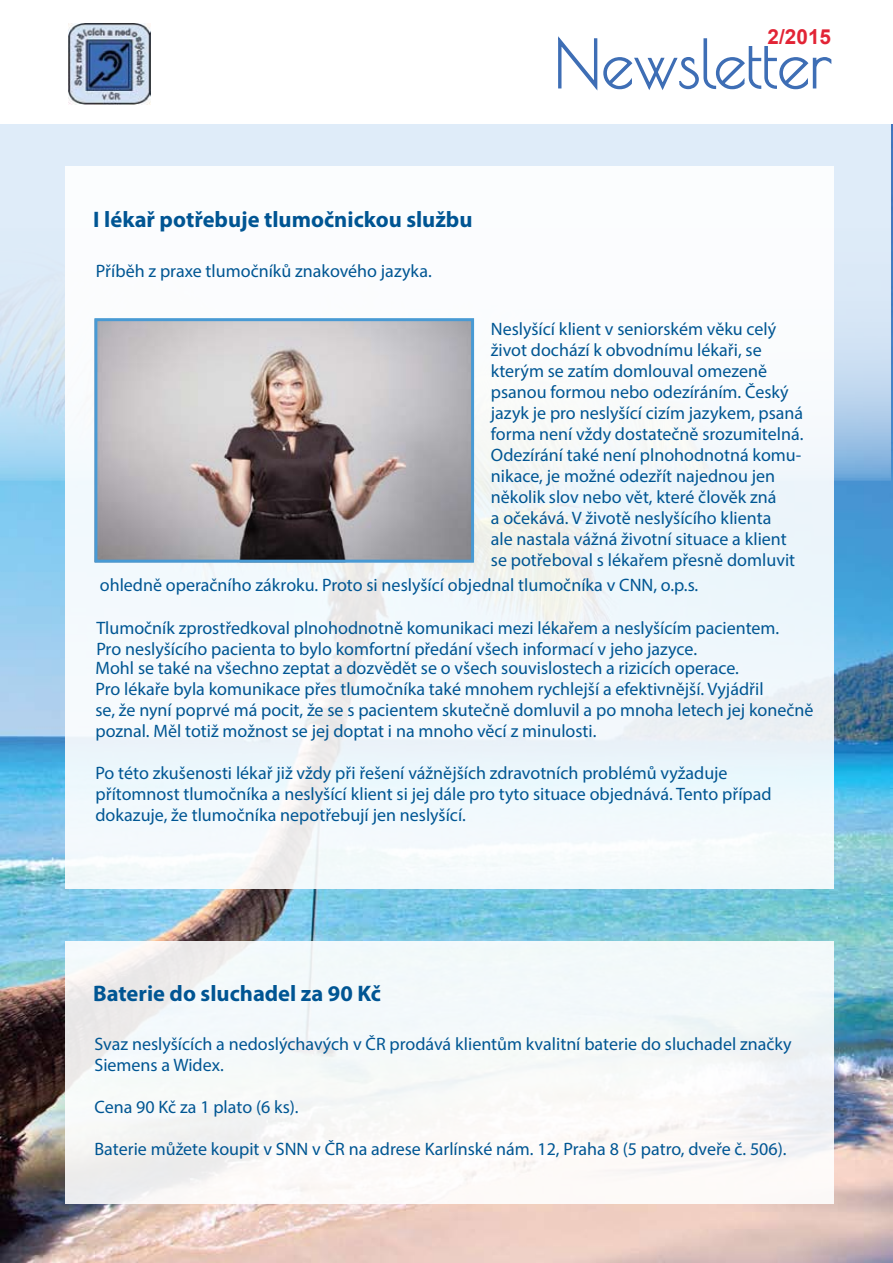
<style>
.page{position:relative;width:893px;height:1263px;background:#fff}
.page>*{position:absolute;margin:0;border:0;box-sizing:border-box;transform-origin:0 0}
.t1{font:64.95px "Poiret One";color:#3e6eb5}
.t2{font:700 22.5px "Myriad Pro";color:#005593}
.t3{font:700 20.7px "Arial";color:#e22435}
.t4{font:18px/21px "Myriad Pro";color:#005693}
</style>
<div class="page">
<img style="left:1px;top:124px;width:892px;height:1139px">
<svg style="left:0;top:124px;width:891px;height:356px;background:#d4e6f6"></svg>
<div style="left:65px;top:167px;width:769px;height:722px;background:#f4f9fd"></div>
<img style="left:68px;top:24px;width:82px;height:81px">
<svg style="left:558px;top:36px;width:274px;height:55px"></svg>
<div style="left:65px;top:941px;width:769px;height:262px;background:linear-gradient(to right,#f3f5f5,#f7fafa)"></div>
<img style="left:98px;top:322px;width:372px;height:237px">
<div style="left:94px;top:318px;width:380px;height:245px;border:3px solid #489ad4"></div>
<p class="t3" style="left:768px;top:23px;width:65px">2/2015</p>
<h1 class="t1" style="left:554px;top:25px;width:280px">Newsletter</h1>
<p class="t2" style="left:93px;top:205px;width:381px">I lékař potřebuje tlumočnickou službu</p>
<p class="t4" style="left:96px;top:260px;width:337px">Příběh z praxe tlumočníků znakového jazyka.</p>
<p class="t4" style="left:491px;top:318px;width:314px">Neslyšící klient v seniorském věku celý život dochází k obvodnímu lékaři, se kterým se zatím domlouval omezeně psanou formou nebo odezíráním. Český jazyk je pro neslyšící cizím jazykem, psaná forma není vždy dostatečně srozumitelná.<br>Odezírání také není plnohodnotná komu&shy;nikace, je možné odezřít najednou jen několik slov nebo vět, které člověk zná<br>a očekává. V životě neslyšícího klienta<br>ale nastala vážná životní situace a klient se potřeboval s lékařem přesně domluvit</p>
<p class="t4" style="left:100px;top:574px;width:600px">ohledně operačního zákroku. Proto si neslyšící objednal tlumočníka v CNN, o.p.s.</p>
<p class="t4" style="left:95px;top:617px;width:719px">Tlumočník zprostředkoval plnohodnotně komunikaci mezi lékařem a neslyšícím pacientem.<br>Pro neslyšícího pacienta to bylo komfortní předání všech informací v jeho jazyce.<br>Mohl se také na všechno zeptat a dozvědět se o všech souvislostech a rizicích operace.<br>Pro lékaře byla komunikace přes tlumočníka také mnohem rychlejší a efektivnější. Vyjádřil<br>se, že nyní poprvé má pocit, že se s pacientem skutečně domluvil a po mnoha letech jej konečně poznal. Měl totiž možnost se jej doptat i na mnoho věcí z minulosti.</p>
<p class="t4" style="left:95px;top:762px;width:678px">Po této zkušenosti lékař již vždy při řešení vážnějších zdravotních problémů vyžaduje přítomnost tlumočníka a neslyšící klient si jej dále pro tyto situace objednává. Tento případ dokazuje, že tlumočníka nepotřebují jen neslyšící.</p>
<p class="t2" style="left:93px;top:978px;width:289px">Baterie do sluchadel za 90 Kč</p>
<p class="t4" style="left:94px;top:1033px;width:699px">Svaz neslyšících a nedoslýchavých v ČR prodává klientům kvalitní baterie do sluchadel značky<br>Siemens a Widex.</p>
<p class="t4" style="left:94px;top:1096px;width:206px">Cena 90 Kč za 1 plato (6 ks).</p>
<p class="t4" style="left:94px;top:1138px;width:694px">Baterie můžete koupit v SNN v ČR na adrese Karlínské nám. 12, Praha 8 (5 patro, dveře č. 506).</p>
</div>
